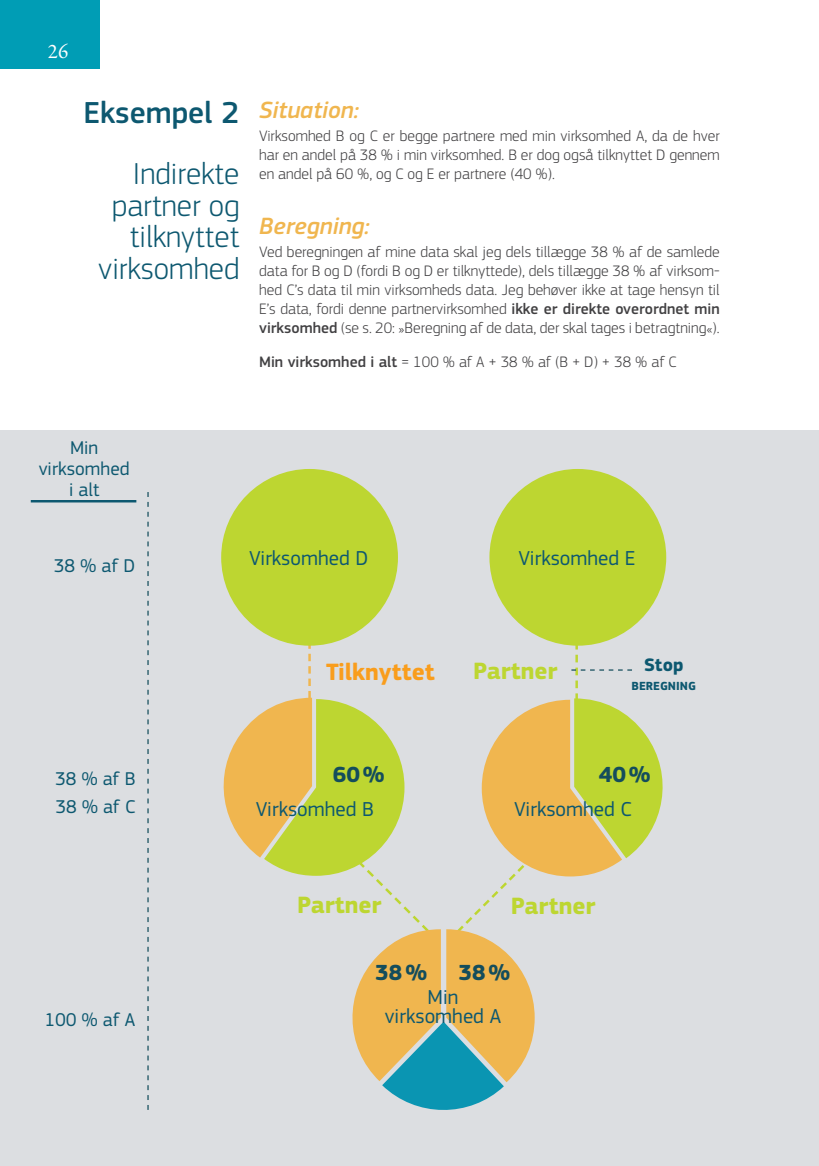
<style>
.page{position:relative;width:819px;height:1166px;background:#fff}
.page>*{position:absolute;margin:0;border:0;box-sizing:border-box;transform-origin:0 0}
.title_2_right_light{font:300 31.5px/31.5px "EC Square Sans Pro";color:#0d5870;text-align:right}
.title_2_right{font:500 31.5px "EC Square Sans Pro";color:#0d5870}
.t1{font:700 24.5px "EC Square Sans Pro";color:#bdd631}
.title_2_orange{font:italic 500 24.5px "EC Square Sans Pro";color:#f0b64f}
.t2{font:700 24.5px "EC Square Sans Pro";color:#f99d1c}
.t3{font:700 22.75px "EC Square Sans Pro";color:#144d5c}
.t4{font:21px/19.6px "EC Square Sans Pro";color:#0d5870;text-align:center}
.t5{font:21px "Garamond Premr Pro";color:#fff}
.t6{font:19.25px/21px "EC Square Sans Pro";color:#0d5870;text-align:center}
.t7{font:700 18.9px "EC Square Sans Pro";color:#0d5870}
.body_nsb{font:300 15.75px/18.9px "EC Square Sans Pro";color:#414042;text-align:justify}
.body{font:300 15.75px "EC Square Sans Pro";color:#414042}
.t8{font:700 12.25px "EC Square Sans Pro";color:#0d5870}
.s1{font-weight:500}
</style>
<div class="page">
<div style="left:0;top:0;width:99px;height:68px;background:#009db5"></div>
<div style="left:0;top:431px;width:819px;height:735px;background:#dcdee1"></div>
<div style="left:221px;top:469px;width:177px;height:177px;background:#bdd631;border-radius:88px"></div>
<div style="left:489px;top:469px;width:177px;height:177px;background:#bdd631;border-radius:88px"></div>
<svg style="left:223px;top:629px;width:440px;height:481px"></svg>
<svg style="left:147px;top:492px;width:2px;height:618px"></svg>
<hr style="left:31px;top:500px;width:105px;height:2px;background:#0d5870">
<h3 class="t5" style="left:48px;top:39px;width:22px">26</h3>
<p class="title_2_right" style="left:83px;top:94px;width:157px">Eksempel 2</p>
<p class="title_2_right_light" style="left:98px;top:158px;width:143px">Indirekte partner og tilknyttet virksomhed</p>
<p class="title_2_orange" style="left:259px;top:95px;width:101px">Situation:</p>
<p class="body_nsb" style="left:259px;top:127px;width:462px">Virksomhed B og C er begge partnere med min virksomhed A, da de hver har en andel på 38 % i min virksomhed. B er dog også tilknyttet D gennem en andel på 60 %, og C og E er partnere (40 %).</p>
<p class="title_2_orange" style="left:259px;top:211px;width:112px">Beregning:</p>
<p class="body_nsb" style="left:259px;top:243px;width:462px">Ved beregningen af mine data skal jeg dels tillægge 38 % af de samlede data for B og D (fordi B og D er tilknyttede), dels tillægge 38 % af virksom&shy;hed C’s data til min virksomheds data. Jeg behøver ikke at tage hensyn til E’s data, fordi denne partnervirksomhed <span class="s1">ikke er direkte overordnet min virksomhed</span> (se s. 20: »Beregning af de data, der skal tages i betragtning«).</p>
<p class="body" style="left:259px;top:352px;width:419px"><span class="s1">Min virksomhed i alt</span> = 100 % af A + 38 % af (B + D) + 38 % af C</p>
<p class="t6" style="left:39px;top:437px;width:92px">Min virksomhed i alt</p>
<p class="t6" style="left:54px;top:555px;width:83px">38 % af D</p>
<p class="t4" style="left:249px;top:548px;width:121px">Virksomhed D</p>
<p class="t4" style="left:518px;top:548px;width:118px">Virksomhed E</p>
<p class="t6" style="left:55px;top:765px;width:82px;line-height:28px;text-align:left">38 % af B<br>38 % af C</p>
<p class="t6" style="left:45px;top:1009px;width:92px">100 % af A</p>
<p class="t2" style="left:326px;top:657px;width:110px">Tilknyttet</p>
<p class="t1" style="left:473px;top:657px;width:86px">Partner</p>
<p class="t7" style="left:644px;top:653px;width:41px">Stop</p>
<p class="t8" style="left:631px;top:678px;width:66px">BEREGNING</p>
<p class="t3" style="left:333px;top:761px;width:53px">60%</p>
<p class="t3" style="left:598px;top:761px;width:53px">40%</p>
<p class="t4" style="left:256px;top:799px;width:120px">Virksomhed B</p>
<p class="t4" style="left:514px;top:799px;width:119px">Virksomhed C</p>
<p class="t1" style="left:297px;top:890px;width:86px">Partner</p>
<p class="t1" style="left:511px;top:891px;width:86px">Partner</p>
<p class="t3" style="left:375px;top:959px;width:53px">38%</p>
<p class="t3" style="left:458px;top:959px;width:53px">38%</p>
<p class="t4" style="left:385px;top:987px;width:118px">Min virksomhed A</p>
</div>
